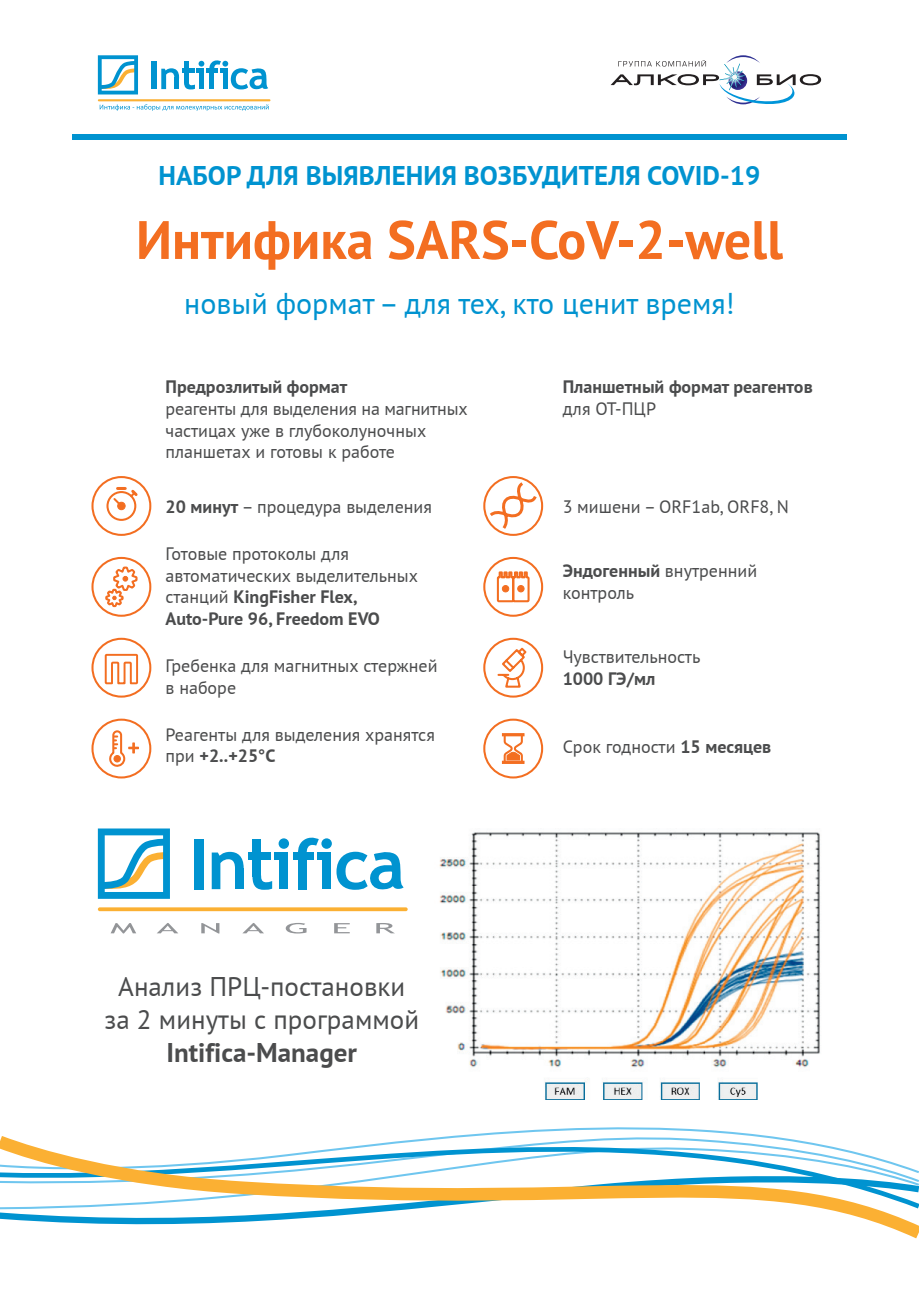
<style>
.page{position:relative;width:919px;height:1289px;background:#fff}
.page>*{position:absolute;margin:0;border:0;box-sizing:border-box;transform-origin:0 0}
.t1{font:700 54px "PT Sans";color:#f36e21}
.t2{font:30px "PT Sans";color:#0093d0}
.t3{font:27px/33px "PT Sans";color:#4b4c4d;text-align:center}
.t4{font:700 27px "PT Sans";color:#0093d0}
.t5{font:700 27px "PT Sans";color:#4b4c4d}
.t6{font:18px/21.6px "PT Sans";color:#4b4c4d}
.t7{font:700 18px "PT Sans";color:#4b4c4d}
.s1{font-weight:700}
.s2{font-family:"Free Set Bold C"}
</style>
<div class="page">
<div style="left:152px;top:61px;width:5px;height:28px;background:#0093d0"></div>
<svg style="left:161px;top:60px;width:107px;height:30px"></svg>
<svg style="left:98px;top:55px;width:40px;height:39px"></svg>
<hr style="left:98px;top:99px;width:172px;height:2px;background:#fbb033">
<svg style="left:100px;top:104px;width:169px;height:7px"></svg>
<svg style="left:610px;top:55px;width:211px;height:50px"></svg>
<div style="left:72px;top:134px;width:774px;height:6px;background:#0093d0"></div>
<svg style="left:0;top:1127px;width:918px;height:112px"></svg>
<div style="left:194px;top:839px;width:10px;height:50px;background:#0093d0"></div>
<div style="left:252px;top:839px;width:9px;height:37px;background:#0093d0"></div>
<div style="left:279px;top:854px;width:9px;height:35px;background:#0093d0"></div>
<div style="left:274px;top:852px;width:14px;height:7px;background:#0093d0"></div>
<div style="left:248px;top:852px;width:23px;height:7px;background:#0093d0"></div>
<div style="left:298px;top:852px;width:8px;height:37px;background:#0093d0"></div>
<div style="left:293px;top:852px;width:20px;height:7px;background:#0093d0"></div>
<div style="left:278px;top:838px;width:11px;height:10px;background:#0093d0;border-radius:50%"></div>
<div style="left:322px;top:854px;width:9px;height:35px;background:#0093d0"></div>
<div style="left:317px;top:852px;width:14px;height:7px;background:#0093d0"></div>
<div style="left:321px;top:838px;width:11px;height:10px;background:#0093d0;border-radius:50%"></div>
<svg style="left:212px;top:851px;width:32px;height:38px"></svg>
<svg style="left:298px;top:837px;width:21px;height:17px"></svg>
<svg style="left:252px;top:875px;width:20px;height:14px"></svg>
<svg style="left:336px;top:851px;width:67px;height:39px"></svg>
<svg style="left:98px;top:828px;width:72px;height:70px"></svg>
<svg style="left:98px;top:907px;width:309px;height:4px"></svg>
<svg style="left:111px;top:923px;width:25px;height:10px"></svg>
<svg style="left:157px;top:923px;width:21px;height:10px"></svg>
<svg style="left:201px;top:923px;width:18px;height:10px"></svg>
<svg style="left:243px;top:923px;width:21px;height:10px"></svg>
<svg style="left:286px;top:923px;width:20px;height:10px"></svg>
<svg style="left:334px;top:923px;width:16px;height:10px"></svg>
<svg style="left:376px;top:923px;width:18px;height:10px"></svg>
<img style="left:439px;top:832px;width:381px;height:267px">
<svg style="left:91px;top:476px;width:61px;height:60px"></svg>
<svg style="left:483px;top:637px;width:61px;height:61px"></svg>
<svg style="left:483px;top:556px;width:61px;height:61px"></svg>
<div style="left:502px;top:585px;width:6px;height:7px;background:#f36e21;border-radius:50%"></div>
<div style="left:502px;top:585px;width:7px;height:7px;border:1px solid #f36e21;border-radius:50%"></div>
<div style="left:517px;top:585px;width:7px;height:7px;background:#f36e21;border-radius:50%"></div>
<div style="left:517px;top:585px;width:7px;height:7px;border:1px solid #f36e21;border-radius:50%"></div>
<svg style="left:92px;top:558px;width:58px;height:57px"></svg>
<div style="left:91px;top:557px;width:60px;height:59px;border:2px solid #f36e21;border-radius:50%"></div>
<svg style="left:104px;top:565px;width:35px;height:43px"></svg>
<div style="left:483px;top:718px;width:60px;height:60px;border:2px solid #f36e21;border-radius:50%"></div>
<svg style="left:502px;top:733px;width:22px;height:31px"></svg>
<div style="left:483px;top:476px;width:60px;height:60px;border:2px solid #f36e21;border-radius:50%"></div>
<svg style="left:486px;top:479px;width:53px;height:53px"></svg>
<svg style="left:91px;top:718px;width:61px;height:61px"></svg>
<div style="left:91px;top:637px;width:60px;height:60px;border:2px solid #f36e21;border-radius:50%"></div>
<svg style="left:104px;top:653px;width:35px;height:32px"></svg>
<h3 class="t4" style="left:159px;top:161px;width:603px">НАБОР ДЛЯ ВЫЯВЛЕНИЯ ВОЗБУДИТЕЛЯ COVID-19</h3>
<h1 class="t1" style="left:136px;top:212px;width:648px">Интифика SARS-CoV-2-well</h1>
<h2 class="t2" style="left:184px;top:288px;width:552px">новый формат – для тех, кто ценит время!</h2>
<p class="t7" style="left:165px;top:377px;width:183px">Предрозлитый формат</p>
<p class="t6" style="left:165px;top:398px;width:304px">реагенты для выделения на магнитных частицах уже в глубоколуночных планшетах и готовы к работе</p>
<p class="t6" style="left:165px;top:496px;width:268px"><span class="s1">20 минут</span> – процедура выделения</p>
<p class="t6" style="left:165px;top:543px;width:254px">Готовые протоколы для автоматических выделительных станций <span class="s1">KingFisher Flex,<br>Auto-Pure 96, Freedom EVO</span></p>
<p class="t6" style="left:165px;top:655px;width:273px">Гребенка для магнитных стержней в наборе</p>
<p class="t6" style="left:165px;top:724px;width:271px">Реагенты для выделения хранятся при <span class="s1">+2..+25</span><span class="s2">°</span><span class="s1">С</span></p>
<h3 class="t3" style="left:104px;top:970px;width:316px">Анализ ПРЦ-постановки за 2 минуты с программой</h3>
<h3 class="t5" style="left:166px;top:1038px;width:192px">Intifica-Manager</h3>
<p class="t7" style="left:562px;top:377px;width:251px">Планшетный формат реагентов</p>
<p class="t6" style="left:562px;top:398px;width:95px">для ОТ-ПЦР</p>
<p class="t6" style="left:562px;top:496px;width:228px">3 мишени – ORF1ab, ORF8, N</p>
<p class="t6" style="left:562px;top:560px;width:196px"><span class="s1">Эндогенный</span> внутренний контроль</p>
<p class="t6" style="left:562px;top:646px;width:139px">Чувствительность</p>
<p class="t7" style="left:562px;top:668px;width:94px">1000 ГЭ/мл</p>
<p class="t6" style="left:562px;top:736px;width:210px">Срок годности <span class="s1">15 месяцев</span></p>
</div>
